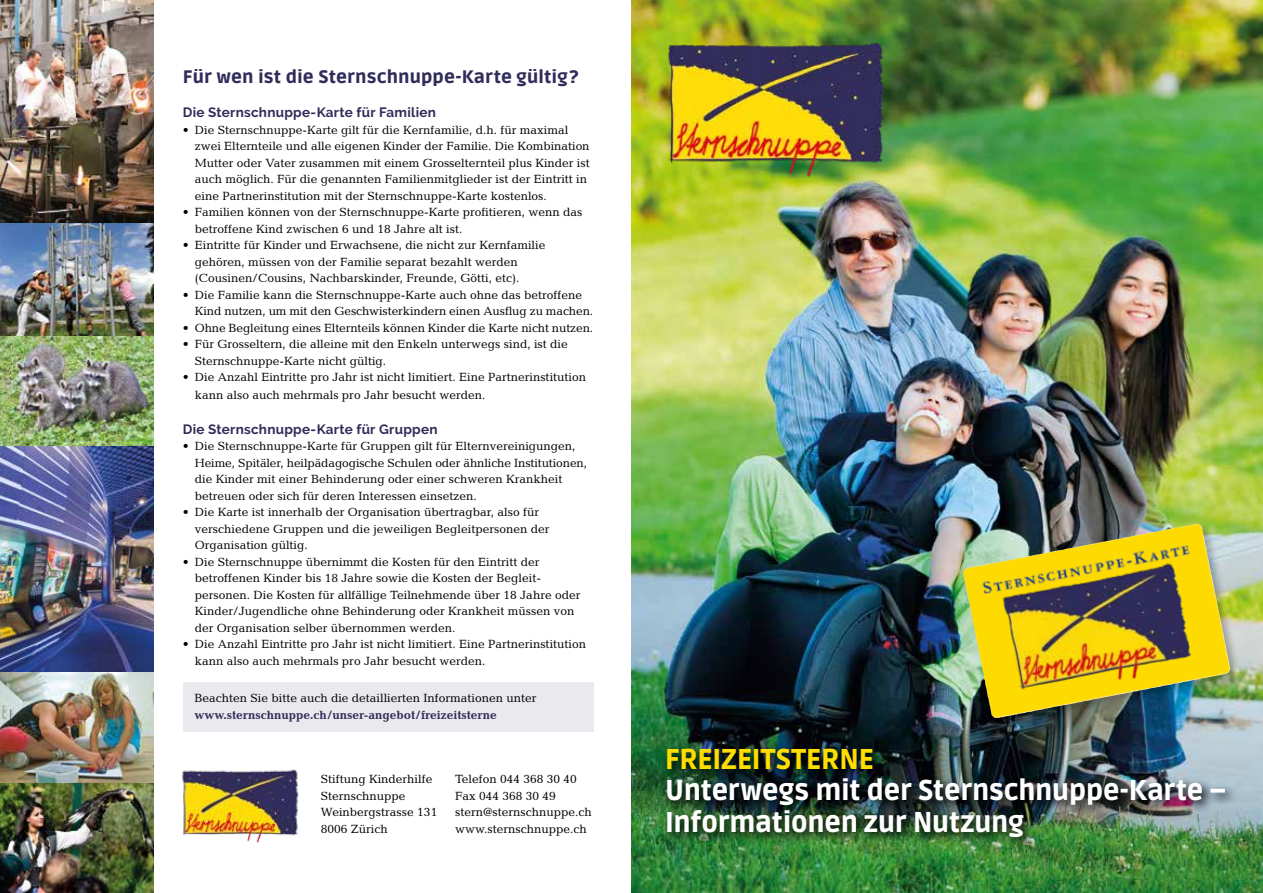
<style>
.page{position:relative;width:1263px;height:893px;background:#fff}
.page>*{position:absolute;margin:0;border:0;box-sizing:border-box;transform-origin:0 0}
.t1{font:900 28.5px/31.5px "Ruda";letter-spacing:-.005em;color:#fff;scale:.95 1}
.t2{font:900 28.5px "Ruda";color:#fd0;scale:.95 1}
.t3{font:900 18px "Ruda";letter-spacing:.01em;color:#312d5a}
.t4{font:700 13.5px "Raleway";letter-spacing:.02em;color:#312d5a}
.t5{font:12px/16.5px "Candida";color:#000}
.t6{font:700 12px "Candida";color:#312d5a}
</style>
<div class="page">
<div style="left:183px;top:683px;width:410px;height:49px;background:#eaeaee"></div>
<img style="left:631px;top:0;width:632px;height:893px">
<img style="left:658px;top:30px;width:234px;height:149px">
<img style="left:662px;top:743px;width:576px;height:107px">
<div style="left:961px;top:522px;width:280px;height:207px;background:#000;opacity:.25"></div>
<img style="left:963px;top:524px;width:268px;height:194px">
<img style="left:997px;top:559px;width:202px;height:144px">
<img style="left:182px;top:769px;width:117px;height:74px">
<img style="left:0;top:0;width:153px;height:893px">
<h2 class="t3" style="left:183px;top:66px;width:397px">Für wen ist die Sternschnuppe-Karte gültig ?</h2>
<p class="t4" style="left:183px;top:105px;width:255px">Die Sternschnuppe-Karte für Familien</p>
<p class="t5" style="left:195px;top:121px;width:396px;text-indent:-12px">• Die Sternschnuppe-Karte gilt für die Kernfamilie, d.h. für maximal zwei Elternteile und alle eigenen Kinder der Familie. Die Kombination Mutter oder Vater zusammen mit einem Grosselternteil plus Kinder ist auch möglich. Für die genannten Familienmitglieder ist der Eintritt in eine Partnerinstitution mit der Sternschnuppe-Karte kostenlos.</p>
<p class="t5" style="left:195px;top:204px;width:389px;text-indent:-12px">• Familien können von der Sternschnuppe-Karte profitieren, wenn das betroffene Kind zwischen 6 und 18 Jahre alt ist.</p>
<p class="t5" style="left:195px;top:237px;width:352px;text-indent:-12px">• Eintritte für Kinder und Erwachsene, die nicht zur Kernfamilie gehören, müssen von der Familie separat bezahlt werden (Cousinen/Cousins, Nachbarskinder, Freunde, Götti, etc).</p>
<p class="t5" style="left:195px;top:286px;width:400px;text-indent:-12px">• Die Familie kann die Sternschnuppe-Karte auch ohne das betroffene<br>Kind nutzen, um mit den Geschwisterkindern einen Ausflug zu machen.</p>
<p class="t5" style="left:183px;top:319px;width:412px">• Ohne Begleitung eines Elternteils können Kinder die Karte nicht nutzen.</p>
<p class="t5" style="left:195px;top:336px;width:374px;text-indent:-12px">• Für Grosseltern, die alleine mit den Enkeln unterwegs sind, ist die<br>Sternschnuppe-Karte nicht gültig.</p>
<p class="t5" style="left:195px;top:368px;width:393px;line-height:18px;text-indent:-12px">• Die Anzahl Eintritte pro Jahr ist nicht limitiert. Eine Partnerinstitution kann also auch mehrmals pro Jahr besucht werden.</p>
<p class="t4" style="left:183px;top:421px;width:256px">Die Sternschnuppe-Karte für Gruppen</p>
<p class="t5" style="left:195px;top:438px;width:394px;text-indent:-12px">• Die Sternschnuppe-Karte für Gruppen gilt für Elternvereinigungen, Heime, Spitäler, heilpädagogische Schulen oder ähnliche Institutionen, die Kinder mit einer Behinderung oder einer schweren Krankheit betreuen oder sich für deren Interessen einsetzen.</p>
<p class="t5" style="left:195px;top:504px;width:356px;text-indent:-12px">• Die Karte ist innerhalb der Organisation übertragbar, also für verschiedene Gruppen und die jeweiligen Begleitpersonen der<br>Organisation gültig.</p>
<p class="t5" style="left:195px;top:553px;width:387px;text-indent:-12px">• Die Sternschnuppe übernimmt die Kosten für den Eintritt der betroffenen Kinder bis 18 Jahre sowie die Kosten der Begleit&shy;personen. Die Kosten für allfällige Teilnehmende über 18 Jahre oder Kinder/Jugendliche ohne Behinderung oder Krankheit müssen von der Organisation selber übernommen werden.</p>
<p class="t5" style="left:195px;top:636px;width:393px;text-indent:-12px">• Die Anzahl Eintritte pro Jahr ist nicht limitiert. Eine Partnerinstitution kann also auch mehrmals pro Jahr besucht werden.</p>
<p class="t5" style="left:195px;top:690px;width:343px">Beachten Sie bitte auch die detaillierten Informationen unter</p>
<p class="t6" style="left:195px;top:708px;width:304px">www.sternschnuppe.ch/unser-angebot/freizeitsterne</p>
<p class="t5" style="left:321px;top:771px;width:118px">Stiftung Kinderhilfe<br>Sternschnuppe<br>Weinbergstrasse 131<br>8006 Zürich</p>
<p class="t5" style="left:455px;top:771px;width:138px">Telefon 044 368 30 40<br>Fax 044 368 30 49 stern@sternschnuppe.ch www.sternschnuppe.ch</p>
<h1 class="t2" style="left:665px;top:742px;width:221px">FREIZEITSTERNE</h1>
<h1 class="t1" style="left:665px;top:775px;width:592px">Unterwegs mit der Sternschnuppe-Karte –<br>Informationen zur Nutzung</h1>
</div>
